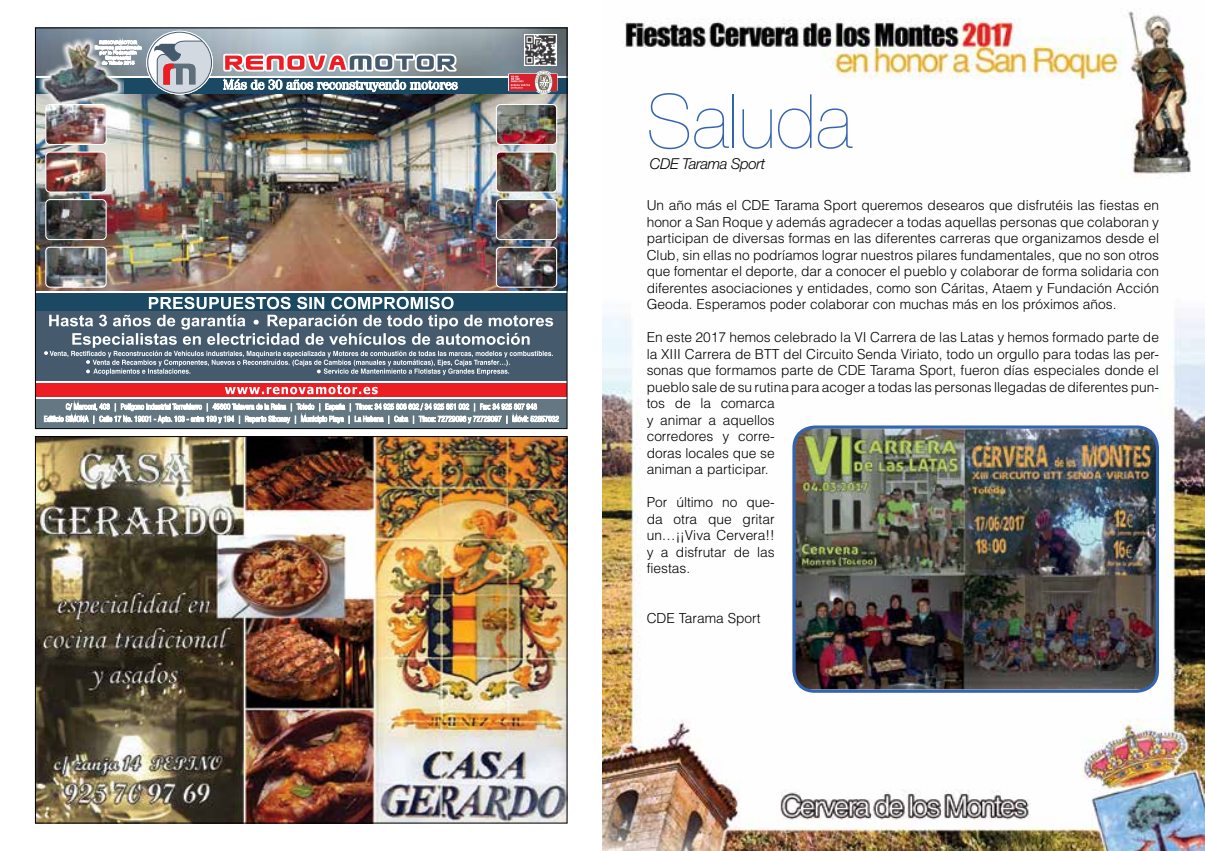
<style>
.page{position:relative;width:1205px;height:851px;background:#fff}
.page>*{position:absolute;margin:0;border:0;box-sizing:border-box;transform-origin:0 0}
.t1{font:200 75px "Helvetica Neue LT Std";color:#3564af}
.t2{font:italic 300 15px "Helvetica Neue LT Std";letter-spacing:-.025em;color:#000}
.t3{font:300 13.75px/16.5px "Helvetica LT Std";color:#000;text-align:justify}
</style>
<div class="page">
<img style="left:37px;top:95px;width:528px;height:196px">
<div style="left:35px;top:291px;width:532px;height:88px;background:#1b4862"></div>
<div style="left:35px;top:311px;width:532px;height:73px;background:#455b6d"></div>
<div style="left:35px;top:384px;width:532px;height:44px;background:#647883"></div>
<div style="left:35px;top:382px;width:532px;height:15px;background:#ed1d24"></div>
<svg style="left:225px;top:385px;width:153px;height:9px"></svg>
<svg style="left:44px;top:402px;width:515px;height:21px"></svg>
<hr style="left:35px;top:396px;width:532px;height:2px;background:#fff">
<hr style="left:35px;top:380px;width:532px;height:2px;background:#fff">
<hr style="left:35px;top:291px;width:532px;height:2px;background:#fff">
<svg style="left:44px;top:297px;width:509px;height:78px"></svg>
<img style="left:46px;top:153px;width:60px;height:39px">
<div style="left:45px;top:151px;width:62px;height:41px;border:1px solid #fff;border-radius:4px"></div>
<img style="left:47px;top:201px;width:58px;height:37px">
<div style="left:45px;top:199px;width:62px;height:41px;border:1px solid #fff;border-radius:4px"></div>
<img style="left:46px;top:248px;width:60px;height:39px">
<div style="left:45px;top:246px;width:62px;height:41px;border:1px solid #fff;border-radius:4px"></div>
<img style="left:496px;top:104px;width:61px;height:40px">
<div style="left:496px;top:104px;width:61px;height:41px;border:1px solid #fff;border-radius:4px"></div>
<img style="left:496px;top:152px;width:61px;height:40px">
<div style="left:496px;top:151px;width:61px;height:41px;border:1px solid #fff;border-radius:4px"></div>
<img style="left:496px;top:199px;width:61px;height:40px">
<div style="left:496px;top:199px;width:61px;height:41px;border:1px solid #fff;border-radius:4px"></div>
<img style="left:47px;top:107px;width:58px;height:36px">
<div style="left:45px;top:104px;width:62px;height:41px;border:1px solid #fff;border-radius:4px"></div>
<img style="left:496px;top:247px;width:61px;height:40px">
<div style="left:496px;top:246px;width:61px;height:41px;border:1px solid #fff;border-radius:4px"></div>
<div style="left:35px;top:77px;width:532px;height:16px;background:#1b4862"></div>
<img style="left:37px;top:29px;width:528px;height:47px">
<hr style="left:35px;top:76px;width:532px;height:2px;background:#fff">
<img style="left:525px;top:35px;width:32px;height:30px">
<svg style="left:148px;top:32px;width:64px;height:61px"></svg>
<svg style="left:150px;top:38px;width:65px;height:58px"></svg>
<img style="left:39px;top:38px;width:85px;height:69px">
<svg style="left:95px;top:39px;width:47px;height:26px"></svg>
<svg style="left:221px;top:51px;width:243px;height:41px"></svg>
<svg style="left:507px;top:69px;width:51px;height:26px"></svg>
<img style="left:37px;top:438px;width:528px;height:383px">
<img style="left:602px;top:8px;width:603px;height:842px">
<img style="left:794px;top:427px;width:363px;height:262px">
<div style="left:792px;top:425px;width:367px;height:267px;border:3px solid #3564af;border-radius:21px"></div>
<h1 class="t1" style="left:647px;top:78px;width:207px">Saluda</h1>
<p class="t2" style="left:650px;top:155px;width:117px">CDE Tarama Sport</p>
<p class="t3" style="left:647px;top:197px;width:514px">Un año más el CDE Tarama Sport queremos desearos que disfrutéis las fiestas en honor a San Roque y además agradecer a todas aquellas personas que colaboran y participan de diversas formas en las diferentes carreras que organizamos desde el Club, sin ellas no podríamos lograr nuestros pilares fundamentales, que no son otros que fomentar el deporte, dar a conocer el pueblo y colaborar de forma solidaria con diferentes asociaciones y entidades, como son Cáritas, Ataem y Fundación Acción Geoda. Esperamos poder colaborar con muchas más en los próximos años.</p>
<p class="t3" style="left:647px;top:329px;width:514px;text-align:left">En este 2017 hemos celebrado la VI Carrera de las Latas y hemos formado parte de la XIII Carrera de BTT del Circuito Senda Viriato, todo un orgullo para todas las per&shy;sonas que formamos parte de CDE Tarama Sport, fueron días especiales donde el pueblo sale de su rutina para acoger a todas las personas llegadas de diferentes pun&shy;tos de la comarca<br>y animar a aquellos<br>corredores y corre-<br>doras locales que se<br>animan a participar.</p>
<p class="t3" style="left:647px;top:494px;width:129px">Por último no que&shy;da otra que gritar un…¡¡Viva Cervera!! y a disfrutar de las fiestas.</p>
<p class="t3" style="left:647px;top:609px;width:116px">CDE Tarama Sport</p>
</div>
